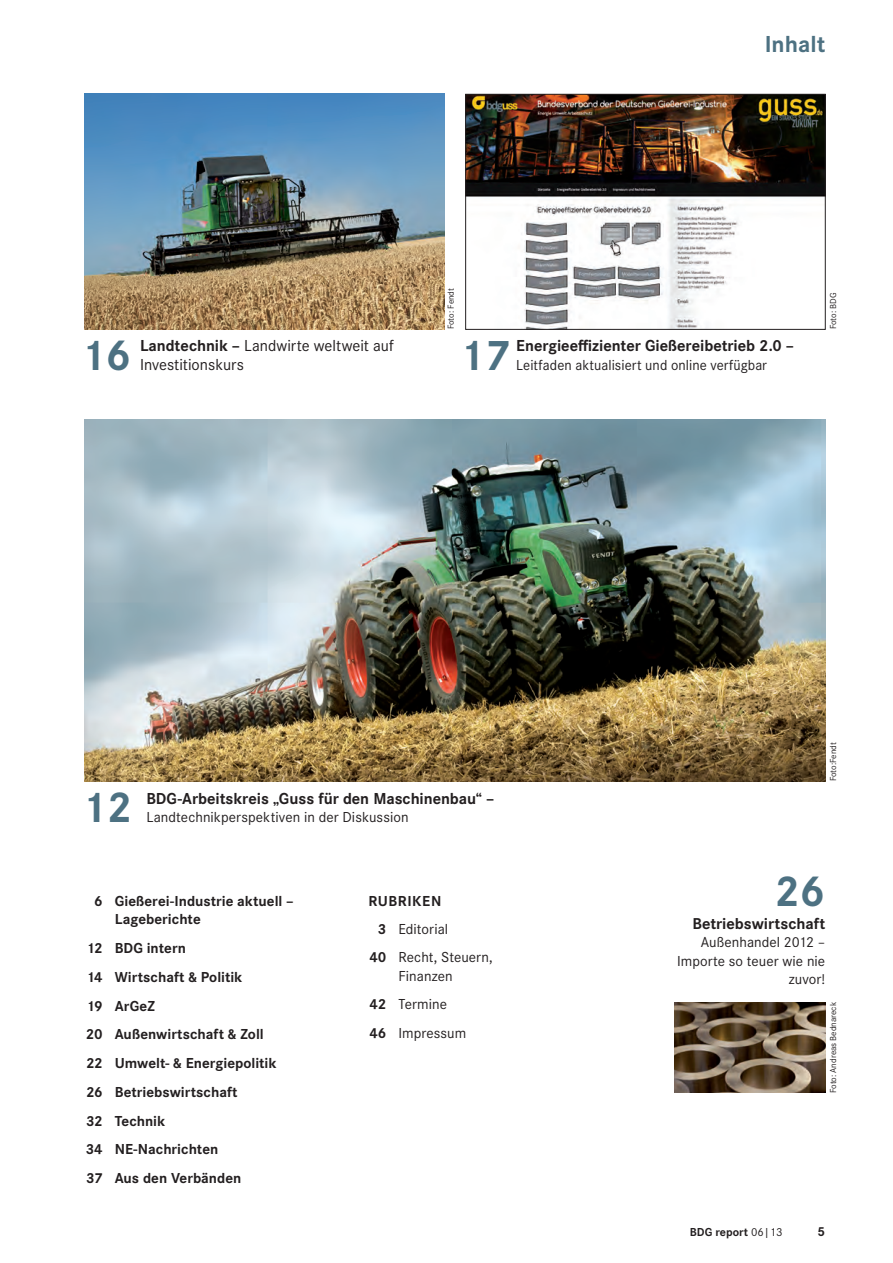
<style>
.page{position:relative;width:893px;height:1263px;background:#fff}
.page>*{position:absolute;margin:0;border:0;box-sizing:border-box;transform-origin:0 0}
.t1{font:700 44.55px "Corporate S";color:#4d7182}
.t2{font:700 24px "Corporate S";color:#4d7182}
.t3{font:700 16.5px "Corporate S";letter-spacing:-.005em;color:#231f20}
.t4{font:16.5px "Corporate S";color:#231f20}
.t5{font:700 16.35px "Corporate S";letter-spacing:-.005em;color:#231f20}
.t6{font:700 15px/28.8px "Corporate S";color:#231f20}
.t7{font:15px/28.3px "Corporate S";letter-spacing:.005em;color:#231f20}
.t8{font:700 13.5px "Corporate S";color:#231f20}
.t9{font:700 12px "Corporate S";color:#231f20}
.t10{font:9px "Corporate S";color:#231f20}
.s1{font-weight:700}
.s2{font-weight:400}
</style>
<div class="page">
<img style="left:85px;top:419px;width:739px;height:362px">
<img style="left:674px;top:1002px;width:150px;height:90px">
<img style="left:84px;top:93px;width:360px;height:236px">
<img style="left:467px;top:96px;width:356px;height:231px">
<div style="left:465px;top:94px;width:360px;height:235px;border:1px solid #231f20"></div>
<h2 class="t2" style="left:764px;top:30px;width:62px">Inhalt</h2>
<h1 class="t1" style="left:80px;top:329px;width:52px">16</h1>
<p class="t4" style="left:140px;top:336px;width:255px"><span class="s1">Landtechnik –</span> Landwirte weltweit auf</p>
<p class="t4" style="left:140px;top:354px;width:105px">Investitionskurs</p>
<p class="t10" style="left:445px;top:329px;width:43px;rotate:-90deg">Foto: Fendt</p>
<h1 class="t1" style="left:459px;top:329px;width:52px">17</h1>
<p class="t3" style="left:516px;top:336px;width:279px">Energieeffizienter Gießereibetrieb 2.0 –</p>
<p class="t7" style="left:516px;top:350px;width:252px">Leitfaden aktualisiert und online verfügbar</p>
<p class="t10" style="left:827px;top:329px;width:38px;rotate:-90deg">Foto: BDG</p>
<h1 class="t1" style="left:81px;top:781px;width:52px">12</h1>
<p class="t3" style="left:146px;top:788px;width:349px">BDG-Arbeitskreis „Guss für den Maschinenbau“ –</p>
<p class="t7" style="left:146px;top:802px;width:263px">Landtechnikperspektiven in der Diskussion</p>
<p class="t6" style="left:115px;top:891px;width:180px;line-height:18.8px;text-indent:-21px">6 Gießerei-Industrie aktuell –<br>Lageberichte</p>
<p class="t6" style="left:86px;top:933px;width:192px">12 BDG intern<br>14 Wirtschaft &amp; Politik<br>19 ArGeZ<br>20 Außenwirtschaft &amp; Zoll<br>22 Umwelt- &amp; Energiepolitik<br>26 Betriebswirtschaft<br>32 Technik<br>34 NE-Nachrichten<br>37 Aus den Verbänden</p>
<p class="t6" style="left:368px;top:886px;width:15px">Rubri</p>
<p class="t6" style="left:412px;top:886px;width:20px">ken</p>
<p class="t7" style="left:378px;top:914px;width:72px"><span class="s1">3</span> Editorial</p>
<p class="t7" style="left:369px;top:943px;width:125px"><span class="s1">40</span> Recht, Steuern,</p>
<p class="t7" style="left:369px;top:961px;width:98px;text-indent:29px">Finanzen<br><span class="s1">42</span> Termine<br><span class="s1">46</span> Impressum</p>
<p class="t10" style="left:827px;top:781px;width:40px;rotate:-90deg">Foto:Fendt</p>
<h1 class="t1" style="left:774px;top:865px;width:52px">26</h1>
<p class="t5" style="left:692px;top:913px;width:134px">Betriebswirtschaft</p>
<p class="t7" style="left:676px;top:933px;width:150px;line-height:18.3px;text-align:right">Außenhandel 2012 –<br>Importe so teuer wie nie zuvor!</p>
<p class="t10" style="left:827px;top:1092px;width:93px;rotate:-90deg">Foto: Andreas Bednareck</p>
<p class="t9" style="left:689px;top:1224px;width:94px">BDG report <span class="s2">06|13</span></p>
<p class="t8" style="left:817px;top:1223px;width:9px">5</p>
</div>
